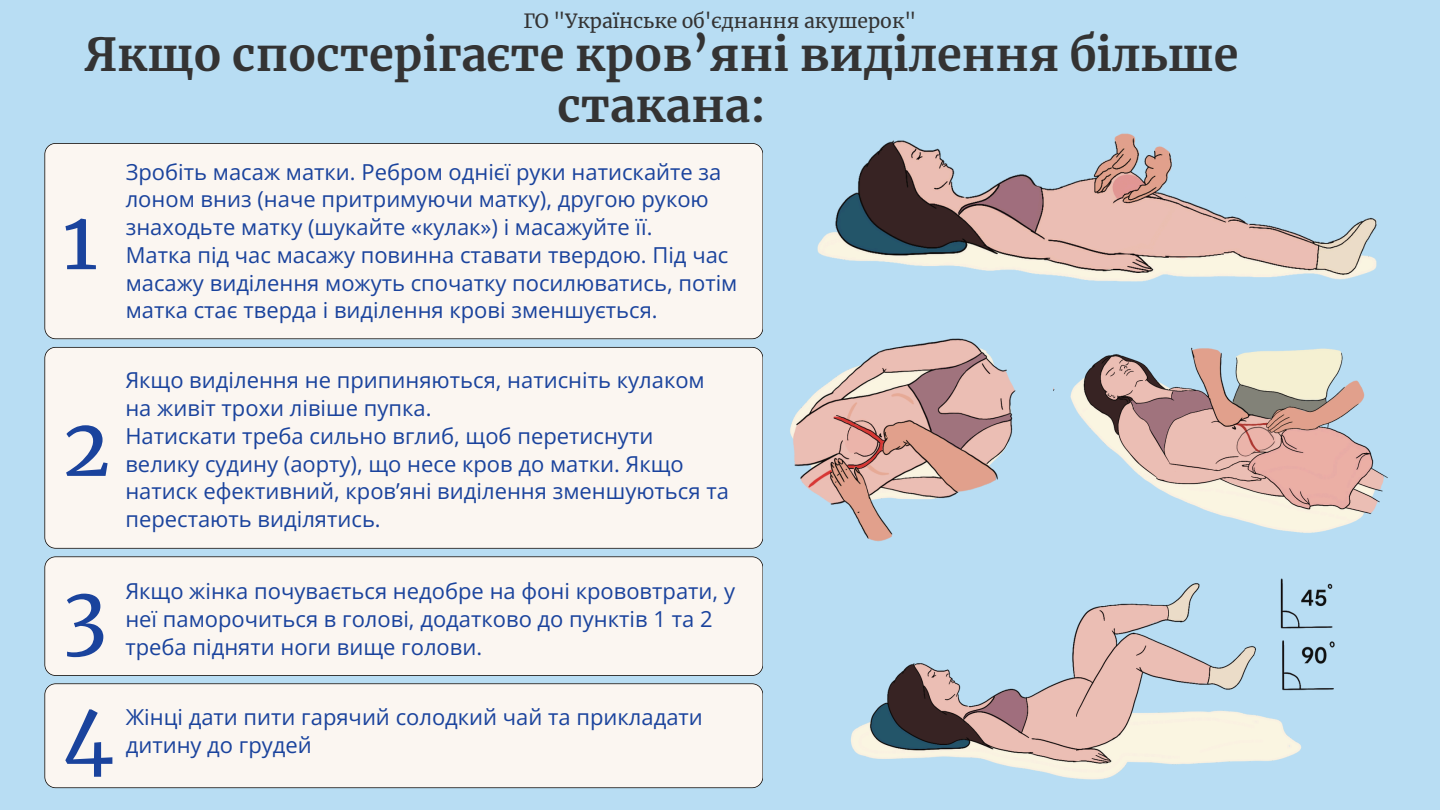
<style>
.page{position:relative;width:1440px;height:810px;background:#b8ddf3}
.page>*{position:absolute;margin:0;border:0;box-sizing:border-box;transform-origin:0 0}
.t1{font:80.1px "Merriweather";color:#1a439d}
.t2{font:700 45px/51.8px "Merriweather";color:#343333;text-align:center}
.t3{font:22px/27.8px "Open Sans";color:#1a439d}
.t4{font:19.4px "Merriweather";color:#343333}
</style>
<div class="page">
<div style="left:44px;top:143px;width:710px;height:196px;background:#fbf6f1"></div>
<div style="left:44px;top:683px;width:719px;height:105px;background:#fbf6f1"></div>
<div style="left:44px;top:347px;width:710px;height:202px;background:#fbf6f1"></div>
<div style="left:44px;top:556px;width:719px;height:120px;background:#fbf6f1"></div>
<img style="left:754px;top:322px;width:262px;height:269px">
<img style="left:1054px;top:347px;width:334px;height:186px">
<img style="left:754px;top:133px;width:623px;height:189px">
<img style="left:846px;top:573px;width:489px;height:207px">
<p class="t4" style="left:524px;top:9px;width:394px">ГО "Українське об'єднання акушерок"</p>
<h2 class="t2" style="left:85px;top:29px;width:1155px">Якщо спостерігаєте кров’яні виділення більше стакана:</h2>
<h2 class="t1" style="left:62px;top:190px;width:37px">1</h2>
<p class="t3" style="left:126px;top:157px;width:613px">Зробіть масаж матки. Ребром однієї руки натискайте за лоном вниз (наче притримуючи матку), другою рукою знаходьте матку (шукайте «кулак») і масажуйте її.<br>Матка під час масажу повинна ставати твердою. Під час масажу виділення можуть спочатку посилюватись, потім матка стає тверда і виділення крові зменшується.</p>
<p class="t1" style="left:62px;top:397px;width:49px">2</p>
<p class="t3" style="left:125px;top:366px;width:605px">Якщо виділення не припиняються, натисніть кулаком на живіт трохи лівіше пупка.<br>Натискати треба сильно вглиб, щоб перетиснути велику судину (аорту), що несе кров до матки. Якщо натиск ефективний, кров’яні виділення зменшуються та перестають виділятись.</p>
<p class="t1" style="left:62px;top:565px;width:46px">3</p>
<h2 class="t3" style="left:125px;top:577px;width:611px">Якщо жінка почувається недобре на фоні крововтрати, у неї паморочиться в голові, додатково до пунктів 1 та 2 треба підняти ноги вище голови.</h2>
<p class="t1" style="left:62px;top:685px;width:53px">4</p>
<p class="t3" style="left:126px;top:703px;width:579px">Жінці дати пити гарячий солодкий чай та прикладати дитину до грудей</p>
</div>
